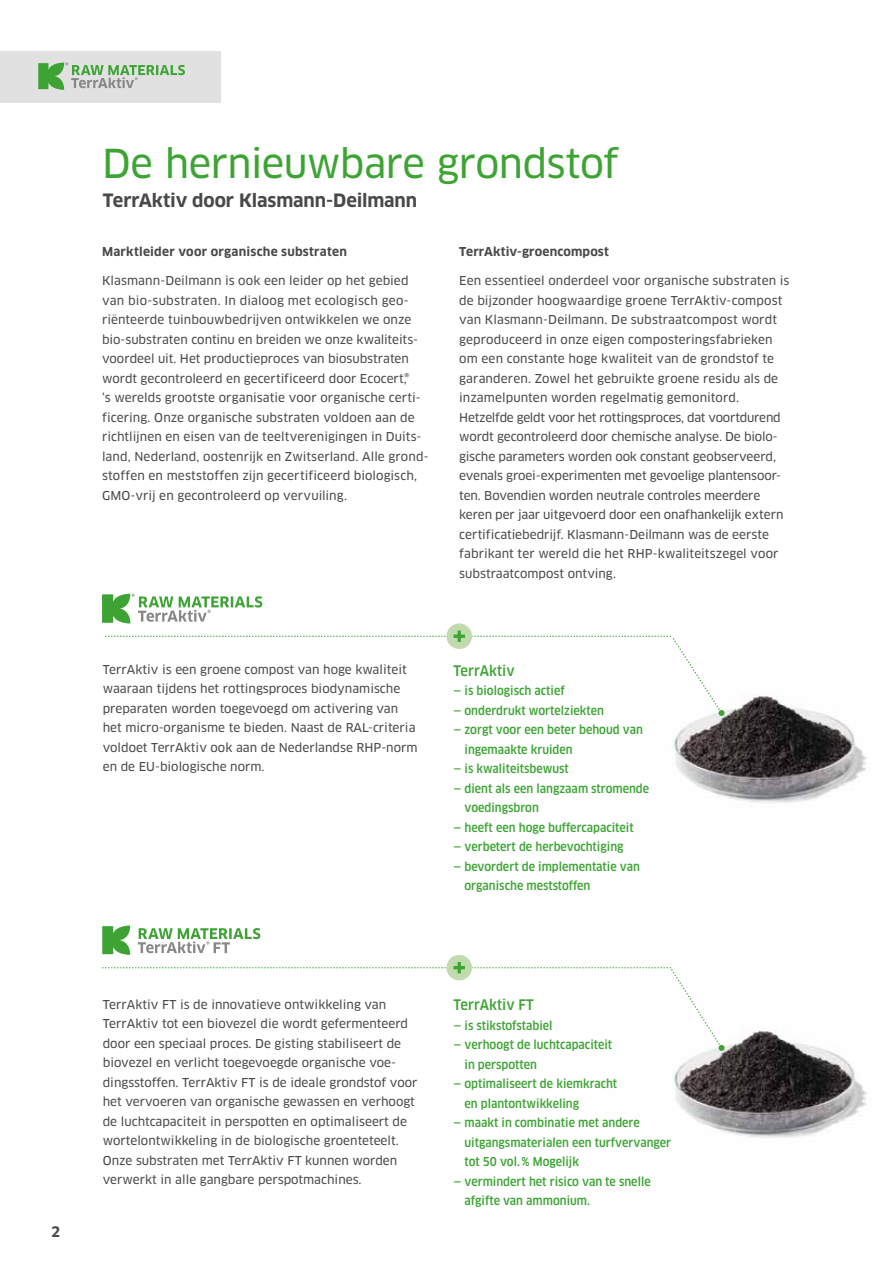
<style>
.page{position:relative;width:893px;height:1263px;background:#fff}
.page>*{position:absolute;margin:0;border:0;box-sizing:border-box;transform-origin:0 0}
.t1{font:39px "Clan Pro News";letter-spacing:-.015em;color:#3da434}
.t2{font:700 18px "Clan Pro";letter-spacing:-.005em;color:#494948}
.t3{font:500 14.25px "Clan Pro Narr";color:#3da434}
.t4{font:700 14.25px "Clan Pro";color:#494948}
.t5{font:12px/19.5px "Clan Pro News";color:#494948}
.t6{font:500 12px/19.5px "Clan Pro Narr";color:#3da434}
.t7{font:700 12px "Clan Pro";letter-spacing:.015em;color:#494948}
</style>
<div class="page">
<div style="left:0;top:51px;width:221px;height:51px;background:#e1e1e1"></div>
<svg style="left:38px;top:63px;width:147px;height:27px"></svg>
<svg style="left:102px;top:925px;width:28px;height:30px"></svg>
<svg style="left:138px;top:928px;width:122px;height:25px"></svg>
<img style="left:672px;top:694px;width:195px;height:109px">
<svg style="left:102px;top:594px;width:160px;height:29px"></svg>
<div style="left:446px;top:623px;width:26px;height:26px;background:#c1daae;border-radius:50%"></div>
<svg style="left:106px;top:630px;width:618px;height:86px"></svg>
<img style="left:672px;top:1029px;width:195px;height:109px">
<div style="left:446px;top:955px;width:26px;height:25px;background:#c1daae;border-radius:50%"></div>
<svg style="left:103px;top:962px;width:621px;height:89px"></svg>
<p class="t4" style="left:51px;top:1224px;width:11px">2</p>
<h1 class="t1" style="left:102px;top:140px;width:518px">De hernieuwbare grondstof</h1>
<h2 class="t2" style="left:103px;top:190px;width:316px">TerrAktiv door Klasmann-Deilmann</h2>
<p class="t7" style="left:102px;top:244px;width:246px">Marktleider voor organische substraten</p>
<p class="t5" style="left:102px;top:271px;width:328px">Klasmann-Deilmann is ook een leider op het gebied van bio-substraten. In dialoog met ecologisch geo&shy;riënteerde tuinbouwbedrijven ontwikkelen we onze bio-substraten continu en breiden we onze kwaliteits&shy;voordeel uit. Het productieproces van biosubstraten wordt gecontroleerd en gecertificeerd door Ecocert®,<br>‘s werelds grootste organisatie voor organische certi&shy;ficering. Onze organische substraten voldoen aan de richtlijnen en eisen van de teeltverenigingen in Duits&shy;land, Nederland, oostenrijk en Zwitserland. Alle grond&shy;stoffen en meststoffen zijn gecertificeerd biologisch, GMO-vrij en gecontroleerd op vervuiling.</p>
<p class="t7" style="left:459px;top:244px;width:151px">TerrAktiv-groencompost</p>
<p class="t5" style="left:459px;top:271px;width:332px">Een essentieel onderdeel voor organische substraten is de bijzonder hoogwaardige groene TerrAktiv-compost van Klasmann-Deilmann. De substraatcompost wordt geproduceerd in onze eigen composteringsfabrieken om een constante hoge kwaliteit van de grondstof te garanderen. Zowel het gebruikte groene residu als de inzamelpunten worden regelmatig gemonitord.<br>Hetzelfde geldt voor het rottingsproces, dat voortdurend wordt gecontroleerd door chemische analyse. De biolo&shy;gische parameters worden ook constant geobserveerd, evenals groei-experimenten met gevoelige plantensoor&shy;ten. Bovendien worden neutrale controles meerdere keren per jaar uitgevoerd door een onafhankelijk extern certificatiebedrijf. Klasmann-Deilmann was de eerste fabrikant ter wereld die het RHP-kwaliteitszegel voor substraatcompost ontving.</p>
<p class="t5" style="left:103px;top:660px;width:316px">TerrAktiv is een groene compost van hoge kwaliteit waaraan tijdens het rottingsproces biodynamische preparaten worden toegevoegd om activering van het micro-organisme te bieden. Naast de RAL-criteria voldoet TerrAktiv ook aan de Nederlandse RHP-norm en de EU-biologische norm.</p>
<p class="t3" style="left:454px;top:662px;width:63px">TerrAktiv</p>
<p class="t6" style="left:454px;top:681px;width:113px">— is biologisch actief</p>
<p class="t6" style="left:454px;top:700px;width:152px">— onderdrukt wortelziekten</p>
<p class="t6" style="left:464px;top:720px;width:180px;text-indent:-11px">— zorgt voor een beter behoud van ingemaakte kruiden</p>
<p class="t6" style="left:454px;top:759px;width:117px">— is kwaliteitsbewust</p>
<p class="t6" style="left:464px;top:778px;width:186px;text-indent:-11px">— dient als een langzaam stromende voedingsbron</p>
<p class="t6" style="left:454px;top:817px;width:182px">— heeft een hoge buffercapaciteit</p>
<p class="t6" style="left:454px;top:837px;width:171px">— verbetert de herbevochtiging</p>
<p class="t6" style="left:464px;top:856px;width:177px;text-indent:-11px">— bevordert de implementatie van organische meststoffen</p>
<p class="t5" style="left:103px;top:994px;width:316px">TerrAktiv FT is de innovatieve ontwikkeling van TerrAktiv tot een biovezel die wordt gefermenteerd door een speciaal proces. De gisting stabiliseert de biovezel en verlicht toegevoegde organische voe&shy;dingsstoffen. TerrAktiv FT is de ideale grondstof voor het vervoeren van organische gewassen en verhoogt de luchtcapaciteit in perspotten en optimaliseert de wortelontwikkeling in de biologische groenteteelt.<br>Onze substraten met TerrAktiv FT kunnen worden verwerkt in alle gangbare perspotmachines.</p>
<p class="t3" style="left:454px;top:997px;width:82px">TerrAktiv FT</p>
<p class="t6" style="left:454px;top:1016px;width:101px">— is stikstofstabiel</p>
<p class="t6" style="left:464px;top:1035px;width:149px;text-indent:-11px">— verhoogt de luchtcapaciteit in perspotten</p>
<p class="t6" style="left:464px;top:1074px;width:154px;text-indent:-11px">— optimaliseert de kiemkracht en plantontwikkeling</p>
<p class="t6" style="left:464px;top:1113px;width:208px;text-indent:-11px">— maakt in combinatie met andere uitgangsmaterialen een turfvervanger tot 50 vol.% Mogelijk</p>
<p class="t6" style="left:464px;top:1172px;width:188px;text-indent:-11px">— vermindert het risico van te snelle afgifte van ammonium.</p>
</div>
